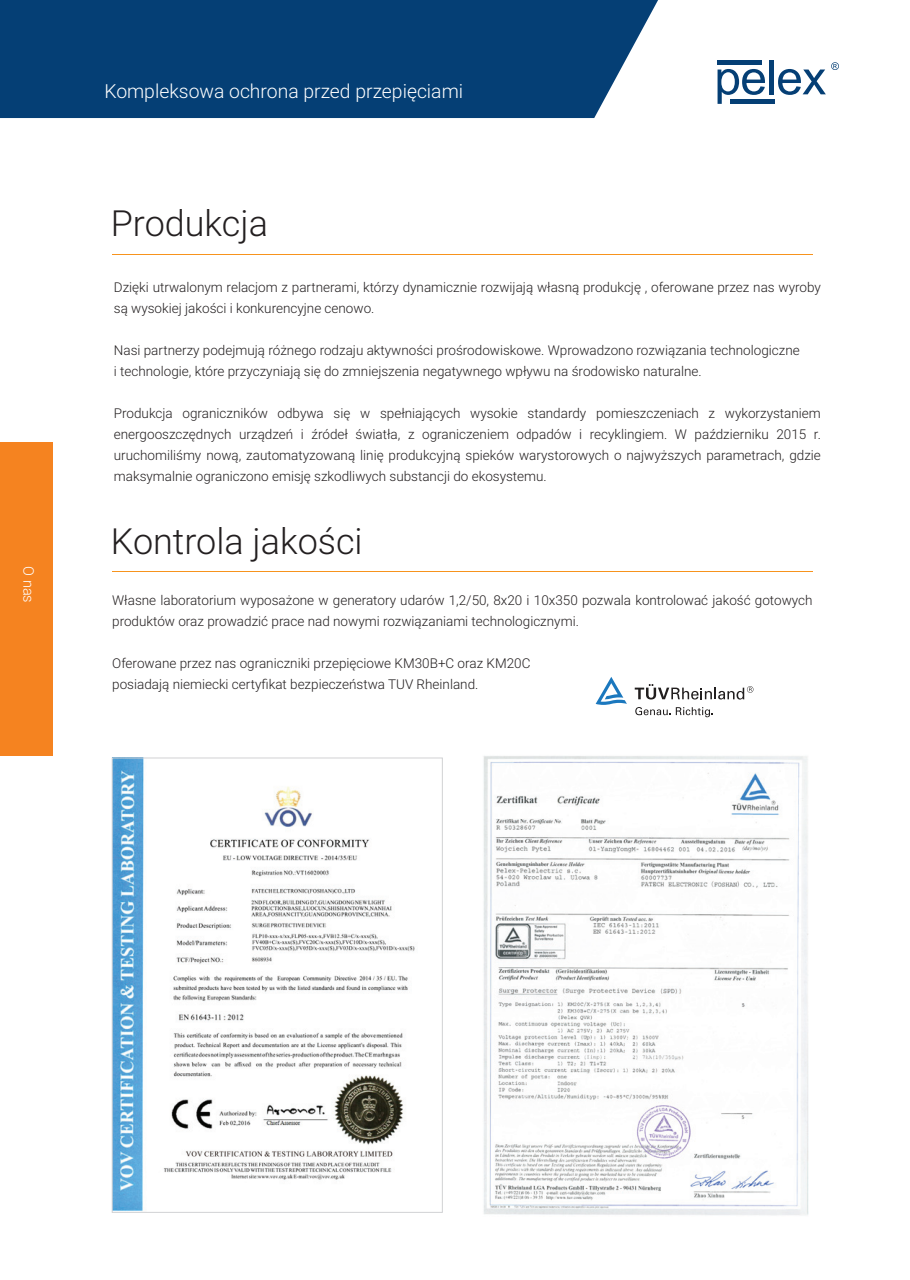
<style>
.page{position:relative;width:910px;height:1280px;background:#fff}
.page>*{position:absolute;margin:0;border:0;box-sizing:border-box;transform-origin:0 0}
.t1{font:300 36px "Roboto";color:#231f20}
.t2{font:300 19.35px "Roboto";color:#fff}
.t3{font:300 14.55px "Roboto";color:#fff}
.t4{font:300 13.5px/21px "Roboto";color:#231f20}
</style>
<div class="page">
<svg style="left:778px;top:62px;width:61px;height:33px"></svg>
<div style="left:769px;top:60px;width:5px;height:34px;background:#053f75"></div>
<svg style="left:717px;top:69px;width:48px;height:35px"></svg>
<hr style="left:717px;top:60px;width:45px;height:4px;background:#053f75">
<hr style="left:730px;top:100px;width:44px;height:4px;background:#053f75">
<div style="left:0;top:442px;width:53px;height:314px;background:#f58320"></div>
<div style="left:0;top:0;width:658px;height:118px;background:#053f75"></div>
<img style="left:114px;top:760px;width:301px;height:451px">
<div style="left:112px;top:758px;width:331px;height:455px;border:1px solid #d1d2d4"></div>
<img style="left:483px;top:756px;width:326px;height:459px">
<svg style="left:635px;top:707px;width:78px;height:10px"></svg>
<svg style="left:635px;top:684px;width:118px;height:15px"></svg>
<svg style="left:596px;top:677px;width:31px;height:28px"></svg>
<hr style="left:113px;top:254px;width:700px;height:1px;background:#f7931d">
<hr style="left:113px;top:571px;width:700px;height:1px;background:#f7931d">
<p class="t3" style="left:39px;top:566px;width:38px;rotate:90deg">O nas</p>
<h2 class="t2" style="left:104px;top:78px;width:360px">Kompleksowa ochrona przed przepięciami</h2>
<h1 class="t1" style="left:111px;top:198px;width:159px">Produkcja</h1>
<p class="t4" style="left:114px;top:276px;width:708px">Dzięki utrwalonym relacjom z partnerami, którzy dynamicznie rozwijają własną produkcję , oferowane przez nas wyroby są wysokiej jakości i konkurencyjne cenowo.</p>
<p class="t4" style="left:114px;top:339px;width:687px">Nasi partnerzy podejmują różnego rodzaju aktywności prośrodowiskowe. Wprowadzono rozwiązania technologiczne i technologie, które przyczyniają się do zmniejszenia negatywnego wpływu na środowisko naturalne.</p>
<p class="t4" style="left:114px;top:402px;width:709px;text-align:justify">Produkcja ograniczników odbywa się w spełniających wysokie standardy pomieszczeniach z wykorzystaniem energooszczędnych urządzeń i źródeł światła, z ograniczeniem odpadów i recyklingiem. W październiku 2015 r. uruchomiliśmy nową, zautomatyzowaną linię produkcyjną spieków warystorowych o najwyższych parametrach, gdzie maksymalnie ograniczono emisję szkodliwych substancji do ekosystemu.</p>
<h1 class="t1" style="left:111px;top:516px;width:253px">Kontrola jakości</h1>
<p class="t4" style="left:112px;top:589px;width:702px">Własne laboratorium wyposażone w generatory udarów 1,2/50, 8x20 i 10x350 pozwala kontrolować jakość gotowych produktów oraz prowadzić prace nad nowymi rozwiązaniami technologicznymi.</p>
<p class="t4" style="left:112px;top:652px;width:420px">Oferowane przez nas ograniczniki przepięciowe KM30B+C oraz KM20C posiadają niemiecki certyfikat bezpieczeństwa TUV Rheinland.</p>
</div>
